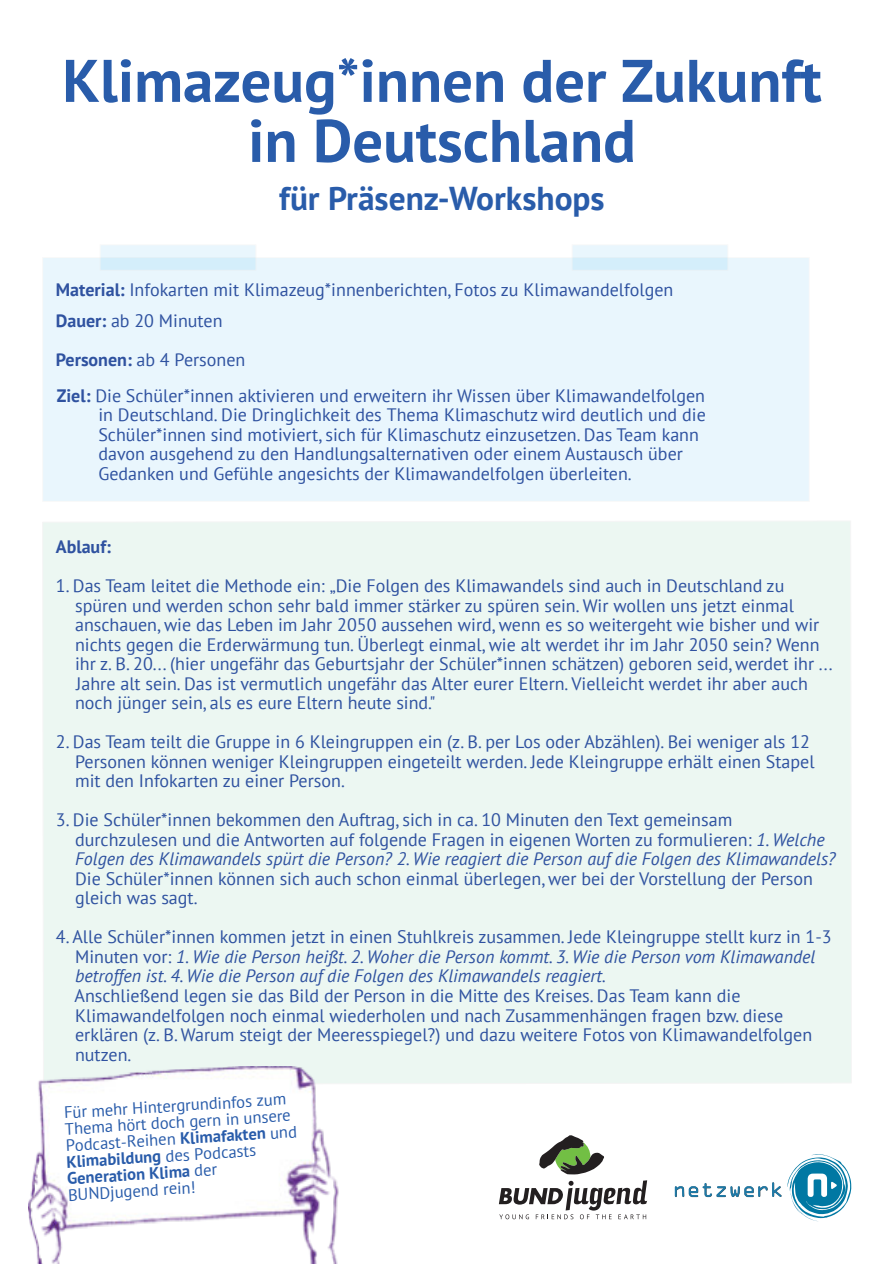
<style>
.page{position:relative;width:894px;height:1264px;background:#fff}
.page>*{position:absolute;margin:0;border:0;box-sizing:border-box;transform-origin:0 0}
.t1{font:700 60px/60px "PT Sans";color:#295caa;text-align:center}
.t2{font:700 33px "PT Sans";color:#295caa}
.t3{font:18px/19.5px "PT Sans";color:#2f52a0}
.t4{font:italic 18px/19.5px "PT Sans";color:#2f52a0}
.t5{font:700 18px "PT Sans";color:#2f52a0}
.t6{font:16.5px/16.4px "PT Sans";color:#295caa}
.s1{font-weight:700}
.s2{font-style:italic}
.s3{font-style:normal}
</style>
<div class="page">
<svg style="left:499px;top:1180px;width:148px;height:39px"></svg>
<svg style="left:539px;top:1135px;width:65px;height:39px"></svg>
<svg style="left:787px;top:1154px;width:63px;height:68px"></svg>
<svg style="left:674px;top:1182px;width:107px;height:14px"></svg>
<div style="left:43px;top:521px;width:808px;height:563px;background:#ecf7f2"></div>
<div style="left:42px;top:257px;width:767px;height:244px;background:#e9f6fd;border:1px solid #ebebeb"></div>
<div style="left:100px;top:244px;width:156px;height:26px;background:#009ceb;border:1px solid #ebebeb;opacity:.09"></div>
<div style="left:571px;top:244px;width:156px;height:26px;background:#009ceb;border:1px solid #ebebeb;opacity:.09"></div>
<img style="left:29px;top:1066px;width:321px;height:197px">
<h1 class="t1" style="left:62px;top:56px;width:760px">Klimazeug*innen der Zukunft in Deutschland</h1>
<h2 class="t2" style="left:279px;top:184px;width:327px">für Präsenz-Workshops</h2>
<p class="t3" style="left:56px;top:281px;width:618px"><span class="s1">Material:</span> Infokarten mit Klimazeug*innenberichten, Fotos zu Klimawandelfolgen</p>
<p class="t3" style="left:56px;top:302px;width:191px;line-height:39px"><span class="s1">Dauer:</span> ab 20 Minuten<br><span class="s1">Personen:</span> ab 4 Personen</p>
<p class="t3" style="left:98px;top:387px;width:608px;text-indent:-42px"><span class="s1">Ziel:</span> Die Schüler*innen aktivieren und erweitern ihr Wissen über Klimawandelfolgen in Deutschland. Die Dringlichkeit des Thema Klimaschutz wird deutlich und die Schüler*innen sind motiviert, sich für Klimaschutz einzusetzen. Das Team kann davon ausgehend zu den Handlungsalternativen oder einem Austausch über Gedanken und Gefühle angesichts der Klimawandelfolgen überleiten.</p>
<p class="t5" style="left:56px;top:539px;width:57px">Ablauf:</p>
<p class="t3" style="left:75px;top:577px;width:758px;text-indent:-19px">1. Das Team leitet die Methode ein: „Die Folgen des Klimawandels sind auch in Deutschland zu spüren und werden schon sehr bald immer stärker zu spüren sein. Wir wollen uns jetzt einmal anschauen, wie das Leben im Jahr 2050 aussehen wird, wenn es so weitergeht wie bisher und wir nichts gegen die Erderwärmung tun. Überlegt einmal, wie alt werdet ihr im Jahr 2050 sein? Wenn ihr z. B. 20... (hier ungefähr das Geburtsjahr der Schüler*innen schätzen) geboren seid, werdet ihr ...<br>Jahre alt sein. Das ist vermutlich ungefähr das Alter eurer Eltern. Vielleicht werdet ihr aber auch noch jünger sein, als es eure Eltern heute sind."</p>
<p class="t3" style="left:75px;top:733px;width:740px;text-indent:-19px">2. Das Team teilt die Gruppe in 6 Kleingruppen ein (z. B. per Los oder Abzählen). Bei weniger als 12<br>Personen können weniger Kleingruppen eingeteilt werden. Jede Kleingruppe erhält einen Stapel mit den Infokarten zu einer Person.</p>
<p class="t3" style="left:75px;top:811px;width:761px;text-indent:-19px">3. Die Schüler*innen bekommen den Auftrag, sich in ca. 10 Minuten den Text gemeinsam durchzulesen und die Antworten auf folgende Fragen in eigenen Worten zu formulieren: <span class="s2">1. Welche<br>Folgen des Klimawandels spürt die Person? 2. Wie reagiert die Person auf die Folgen des Klimawandels?</span></p>
<p class="t3" style="left:75px;top:870px;width:739px">Die Schüler*innen können sich auch schon einmal überlegen, wer bei der Vorstellung der Person gleich was sagt.</p>
<p class="t4" style="left:75px;top:928px;width:757px;text-indent:-19px"><span class="s3">4. Alle Schüler*innen kommen jetzt in einen Stuhlkreis zusammen. Jede Kleingruppe stellt kurz in 1-3<br>Minuten vor:</span> 1. Wie die Person heißt. 2. Woher die Person kommt. 3. Wie die Person vom Klimawandel betroffen ist. 4. Wie die Person auf die Folgen des Klimawandels reagiert.</p>
<p class="t3" style="left:74px;top:987px;width:739px">Anschließend legen sie das Bild der Person in die Mitte des Kreises. Das Team kann die Klimawandelfolgen noch einmal wiederholen und nach Zusammenhängen fragen bzw. diese erklären (z. B. Warum steigt der Meeresspiegel?) und dazu weitere Fotos von Klimawandelfolgen nutzen.</p>
<p class="t6" style="left:62px;top:1106px;width:234px;rotate:-4deg">Für mehr Hintergrundinfos zum<br>Thema hört doch gern in unsere<br>Podcast-Reihen <span class="s1">Klimafakten</span> und<br><span class="s1">Klimabildung</span> des Podcasts<br><span class="s1">Generation Klima</span> der<br>BUNDjugend rein!</p>
</div>
